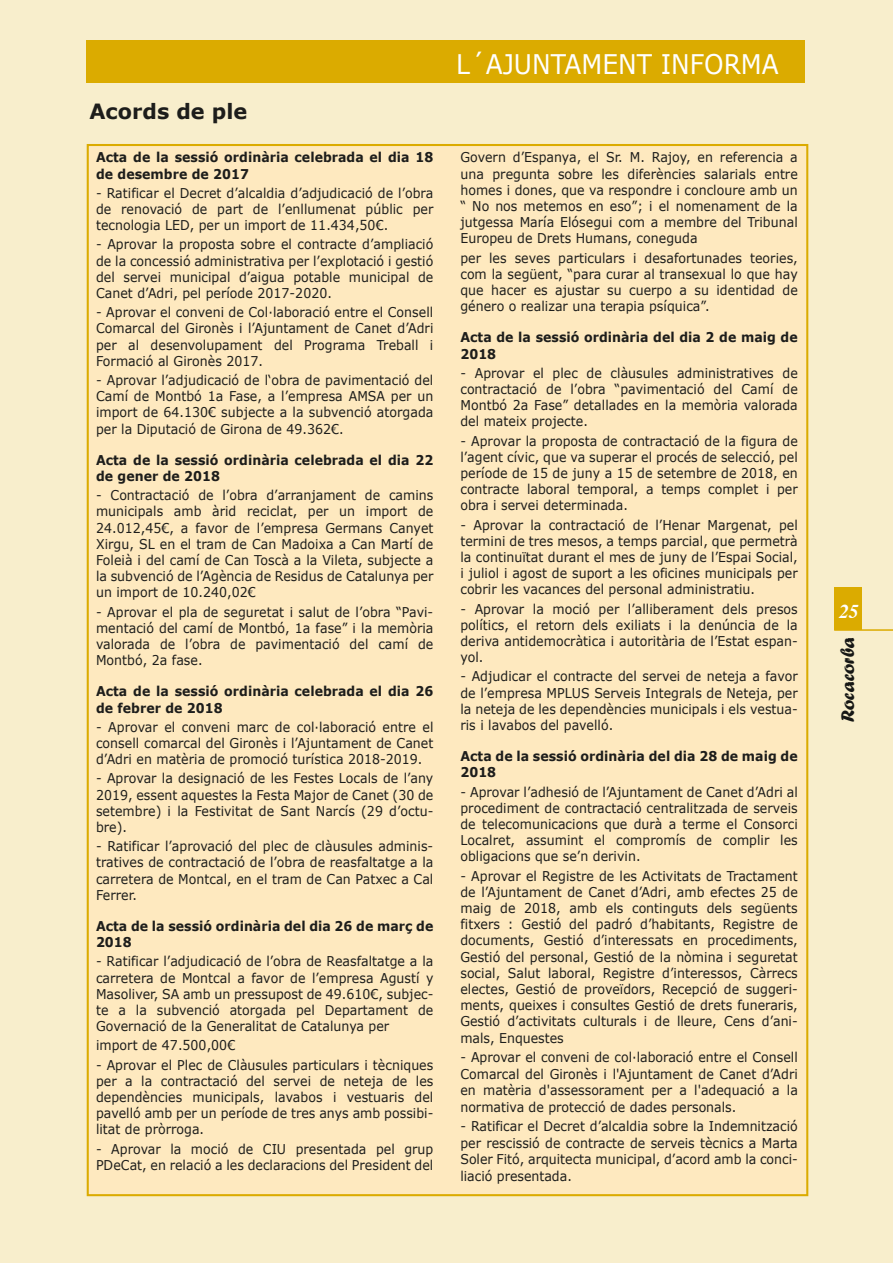
<style>
.page{position:relative;width:893px;height:1263px;background:#f8eecc}
.page>*{position:absolute;margin:0;border:0;box-sizing:border-box;transform-origin:0 0}
.t1{font:27px "Verdana";color:#fff;scale:.92 1}
.t2{font:700 21px "Verdana";color:#1d1d1b}
.t3{font:19.5px "Forte";color:#161715}
.t4{font:italic 700 19.5px "Times";color:#fff}
.t5{font:13.5px/16.2px "Verdana";letter-spacing:.005em;color:#1d1d1b;text-align:justify;scale:.93 1}
.t6{font:700 13.5px/16.2px "Verdana";letter-spacing:.005em;color:#1d1d1b;scale:.93 1}
</style>
<div class="page">
<hr style="left:834px;top:629px;width:59px;height:2px;background:#dbab00">
<div style="left:834px;top:587px;width:28px;height:43px;background:#dbab00"></div>
<div style="left:88px;top:145px;width:719px;height:1050px;background:#fee9bf"></div>
<div style="left:86px;top:40px;width:718px;height:43px;background:#dbab00"></div>
<h2 class="t2" style="left:90px;top:98px;width:159px">Acords de ple</h2>
<p class="t6" style="left:96px;top:149px;width:364px">Acta de la sessió ordinària celebrada el dia 18 de desembre de 2017</p>
<p class="t5" style="left:96px;top:185px;width:364px">- Ratificar el Decret d’alcaldia d’adjudicació de l’obra de renovació de part de l’enllumenat públic per tecnologia LED, per un import de 11.434,50€.</p>
<p class="t5" style="left:96px;top:237px;width:364px">- Aprovar la proposta sobre el contracte d’ampliació de la concessió administrativa per l’explotació i gestió del servei municipal d’aigua potable municipal de Canet d’Adri, pel període 2017-2020.</p>
<p class="t5" style="left:96px;top:304px;width:364px">- Aprovar el conveni de Col·laboració entre el Consell Comarcal del Gironès i l’Ajuntament de Canet d’Adri per al desenvolupament del Programa Treball i Formació al Gironès 2017.</p>
<p class="t5" style="left:96px;top:372px;width:364px">- Aprovar l’adjudicació de l‘obra de pavimentació del Camí de Montbó 1a Fase, a l’empresa AMSA per un import de 64.130€ subjecte a la subvenció atorgada per la Diputació de Girona de 49.362€.</p>
<p class="t6" style="left:96px;top:452px;width:364px">Acta de la sessió ordinària celebrada el dia 22 de gener de 2018</p>
<p class="t5" style="left:96px;top:487px;width:364px">- Contractació de l’obra d’arranjament de camins municipals amb àrid reciclat, per un import de 24.012,45€, a favor de l’empresa Germans Canyet Xirgu, SL en el tram de Can Madoixa a Can Martí de Foleià i del camí de Can Toscà a la Vileta, subjecte a la subvenció de l’Agència de Residus de Catalunya per un import de 10.240,02€</p>
<p class="t5" style="left:96px;top:604px;width:364px">- Aprovar el pla de seguretat i salut de l’obra “Pavi&shy;mentació del camí de Montbó, 1a fase” i la memòria valorada de l’obra de pavimentació del camí de Montbó, 2a fase.</p>
<p class="t6" style="left:96px;top:683px;width:364px">Acta de la sessió ordinària celebrada el dia 26 de febrer de 2018</p>
<p class="t5" style="left:96px;top:719px;width:364px">- Aprovar el conveni marc de col·laboració entre el consell comarcal del Gironès i l’Ajuntament de Canet d’Adri en matèria de promoció turística 2018-2019.</p>
<p class="t5" style="left:96px;top:771px;width:364px">- Aprovar la designació de les Festes Locals de l’any 2019, essent aquestes la Festa Major de Canet (30 de setembre) i la Festivitat de Sant Narcís (29 d’octu&shy;bre).</p>
<p class="t5" style="left:96px;top:838px;width:364px">- Ratificar l’aprovació del plec de clàusules adminis&shy;tratives de contractació de l’obra de reasfaltatge a la carretera de Montcal, en el tram de Can Patxec a Cal Ferrer.</p>
<p class="t6" style="left:96px;top:918px;width:364px">Acta de la sessió ordinària del dia 26 de març de<br>2018</p>
<p class="t5" style="left:96px;top:954px;width:364px">- Ratificar l’adjudicació de l’obra de Reasfaltatge a la carretera de Montcal a favor de l’empresa Agustí y Masoliver, SA amb un pressupost de 49.610€, subjec&shy;te a la subvenció atorgada pel Departament de Governació de la Generalitat de Catalunya per</p>
<p class="t5" style="left:96px;top:1038px;width:151px">import de 47.500,00€</p>
<p class="t5" style="left:96px;top:1057px;width:364px">- Aprovar el Plec de Clàusules particulars i tècniques per a la contractació del servei de neteja de les dependències municipals, lavabos i vestuaris del pavelló amb per un període de tres anys amb possibi&shy;litat de pròrroga.</p>
<p class="t5" style="left:96px;top:1141px;width:364px">- Aprovar la moció de CIU presentada pel grup<br>PDeCat, en relació a les declaracions del President del</p>
<h1 class="t1" style="left:456px;top:47px;width:352px">L´AJUNTAMENT INFORMA</h1>
<p class="t5" style="left:460px;top:150px;width:364px">Govern d’Espanya, el Sr. M. Rajoy, en referencia a una pregunta sobre les diferències salarials entre homes i dones, que va respondre i concloure amb un “ No nos metemos en eso”; i el nomenament de la jutgessa María Elósegui com a membre del Tribunal Europeu de Drets Humans, coneguda</p>
<p class="t5" style="left:460px;top:250px;width:364px">per les seves particulars i desafortunades teories, com la següent, “para curar al transexual lo que hay que hacer es ajustar su cuerpo a su identidad de género o realizar una terapia psíquica”.</p>
<p class="t6" style="left:460px;top:329px;width:364px">Acta de la sessió ordinària del dia 2 de maig de<br>2018</p>
<p class="t5" style="left:460px;top:365px;width:364px">- Aprovar el plec de clàusules administratives de contractació de l’obra “pavimentació del Camí de Montbó 2a Fase” detallades en la memòria valorada del mateix projecte.</p>
<p class="t5" style="left:460px;top:433px;width:364px">- Aprovar la proposta de contractació de la figura de l’agent cívic, que va superar el procés de selecció, pel període de 15 de juny a 15 de setembre de 2018, en contracte laboral temporal, a temps complet i per obra i servei determinada.</p>
<p class="t5" style="left:460px;top:517px;width:364px">- Aprovar la contractació de l’Henar Margenat, pel termini de tres mesos, a temps parcial, que permetrà la continuïtat durant el mes de juny de l’Espai Social, i juliol i agost de suport a les oficines municipals per cobrir les vacances del personal administratiu.</p>
<p class="t5" style="left:460px;top:601px;width:364px">- Aprovar la moció per l’alliberament dels presos polítics, el retorn dels exiliats i la denúncia de la deriva antidemocràtica i autoritària de l’Estat espan&shy;yol.</p>
<p class="t5" style="left:460px;top:668px;width:364px">- Adjudicar el contracte del servei de neteja a favor de l’empresa MPLUS Serveis Integrals de Neteja, per la neteja de les dependències municipals i els vestua&shy;ris i lavabos del pavelló.</p>
<p class="t6" style="left:460px;top:748px;width:364px">Acta de la sessió ordinària del dia 28 de maig de<br>2018</p>
<p class="t5" style="left:460px;top:784px;width:364px">- Aprovar l’adhesió de l’Ajuntament de Canet d’Adri al procediment de contractació centralitzada de serveis de telecomunicacions que durà a terme el Consorci Localret, assumint el compromís de complir les obligacions que se’n derivin.</p>
<p class="t5" style="left:460px;top:868px;width:364px">- Aprovar el Registre de les Activitats de Tractament de l’Ajuntament de Canet d’Adri, amb efectes 25 de maig de 2018, amb els continguts dels següents fitxers : Gestió del padró d’habitants, Registre de documents, Gestió d’interessats en procediments, Gestió del personal, Gestió de la nòmina i seguretat social, Salut laboral, Registre d’interessos, Càrrecs electes, Gestió de proveïdors, Recepció de suggeri&shy;ments, queixes i consultes Gestió de drets funeraris, Gestió d’activitats culturals i de lleure, Cens d’ani&shy;mals, Enquestes</p>
<p class="t5" style="left:460px;top:1049px;width:364px">- Aprovar el conveni de col·laboració entre el Consell Comarcal del Gironès i l'Ajuntament de Canet d’Adri en matèria d'assessorament per a l'adequació a la normativa de protecció de dades personals.</p>
<p class="t5" style="left:460px;top:1118px;width:364px">- Ratificar el Decret d’alcaldia sobre la Indemnització per rescissió de contracte de serveis tècnics a Marta Soler Fitó, arquitecta municipal, d’acord amb la conci&shy;liació presentada.</p>
<h3 class="t4" style="left:839px;top:593px;width:21px">25</h3>
<h3 class="t3" style="left:836px;top:722px;width:87px;rotate:-90deg">Rocacorba</h3>
</div>
